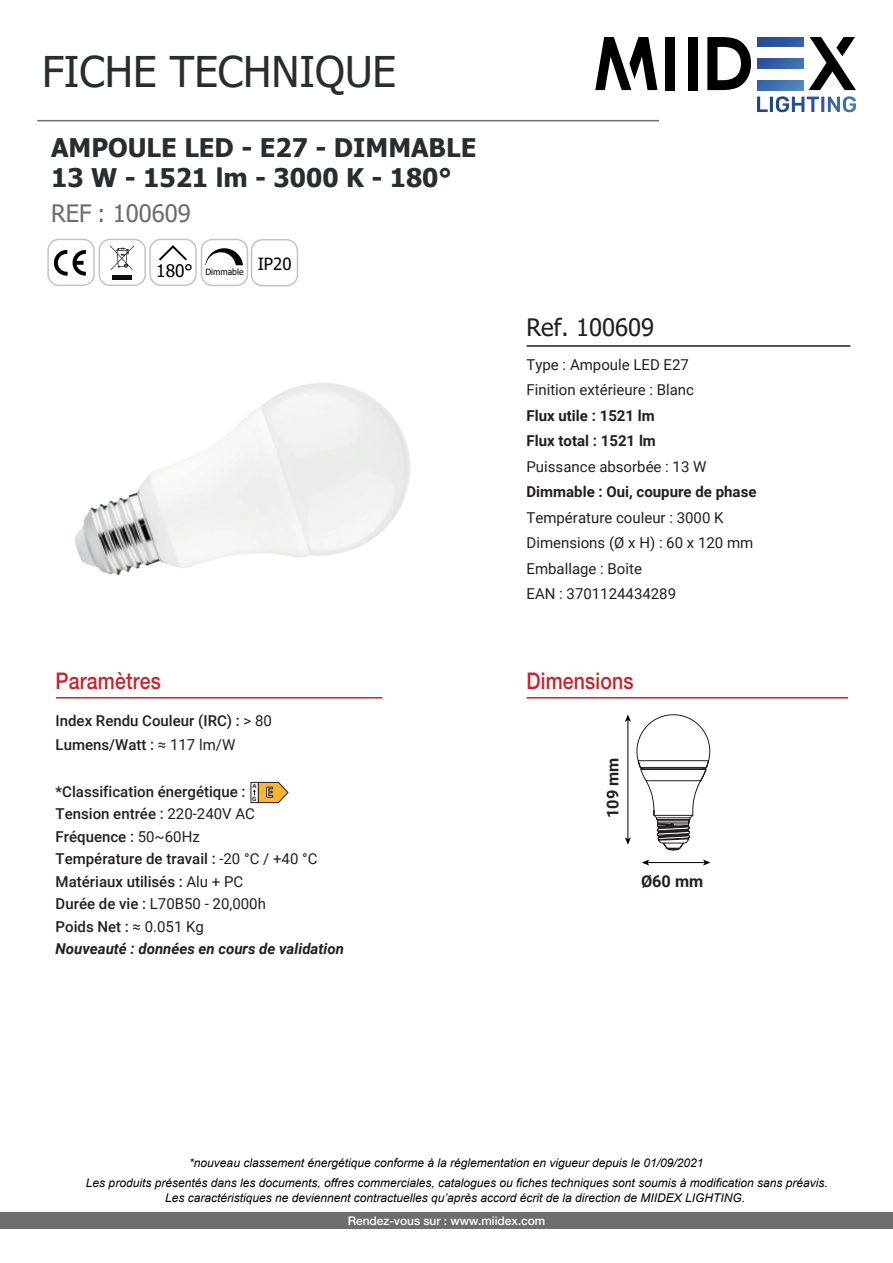
<style>
.page{position:relative;width:893px;height:1263px;background:#fff}
.page>*{position:absolute;margin:0;border:0;box-sizing:border-box;transform-origin:0 0}
.t1{font:42.3px "Tahoma";color:#292d2f}
.t2{font:700 25.65px/30.6px "Tahoma";color:#292d2f}
.t3{font:24px "Tahoma";color:#6c6d70}
.t4{font:24px "Tahoma";color:#231f20}
.t5{font:500 22.95px "Helvetica Neue LT Std";letter-spacing:.01em;color:#cb212b;scale:.85 1}
.t6{font:17.25px "Tahoma";color:#000}
.t7{font:16.8px "Tahoma";color:#000}
.t8{font:700 16.35px "Roboto";color:#231f20}
.t9{font:500 15px/22.5px "Roboto";color:#231f20}
.t10{font:15px/25.5px "Roboto";color:#231f20}
.t11{font:700 15px/25.5px "Roboto";color:#231f20}
.t12{font:italic 12px "Arial";color:#000001}
.t13{font:500 12px "Helvetica Neue LT Std";letter-spacing:-.005em;color:#fff}
.t14{font:8.7px "Tahoma";color:#000}
.t15{font:700 6.75px/13.2px "Calibri";color:#231f20}
.s1{font-weight:400}
.s2{font-weight:400;font-size:15.15px}
.s3{font-size:15.15px}
.s4{font-weight:700;font-style:italic}
</style>
<div class="page">
<div style="left:47px;top:239px;width:48px;height:47px;border:1px solid #c1c4c7;border-radius:11px"></div>
<div style="left:99px;top:239px;width:47px;height:47px;border:1px solid #c1c4c7;border-radius:11px"></div>
<svg style="left:54px;top:250px;width:32px;height:26px"></svg>
<svg style="left:110px;top:245px;width:24px;height:25px"></svg>
<div style="left:112px;top:275px;width:20px;height:5px;background:#0f0c12"></div>
<div style="left:149px;top:239px;width:48px;height:47px;border:1px solid #c1c4c7;border-radius:11px"></div>
<svg style="left:159px;top:245px;width:28px;height:16px"></svg>
<div style="left:251px;top:239px;width:47px;height:47px;border:1px solid #c1c4c7;border-radius:11px"></div>
<hr style="left:526px;top:345px;width:324px;height:2px;background:#231f20">
<div style="left:0;top:1212px;width:893px;height:16px;background:#6c6d70"></div>
<hr style="left:37px;top:120px;width:622px;height:1px;background:#6c6d70">
<svg style="left:809px;top:37px;width:47px;height:53px"></svg>
<svg style="left:707px;top:37px;width:44px;height:53px"></svg>
<div style="left:688px;top:37px;width:10px;height:53px;background:#000001"></div>
<div style="left:665px;top:37px;width:10px;height:53px;background:#000001"></div>
<svg style="left:757px;top:96px;width:99px;height:16px"></svg>
<svg style="left:595px;top:37px;width:62px;height:53px"></svg>
<svg style="left:757px;top:37px;width:46px;height:9px"></svg>
<svg style="left:757px;top:59px;width:46px;height:9px"></svg>
<svg style="left:757px;top:81px;width:46px;height:9px"></svg>
<hr style="left:526px;top:697px;width:322px;height:1px;background:#d01f26">
<hr style="left:56px;top:697px;width:326px;height:1px;background:#d01f26">
<div style="left:201px;top:239px;width:47px;height:47px;border:1px solid #c1c4c7;border-radius:11px"></div>
<svg style="left:205px;top:248px;width:38px;height:17px"></svg>
<svg style="left:251px;top:782px;width:2px;height:21px"></svg>
<svg style="left:253px;top:782px;width:35px;height:21px"></svg>
<hr style="left:647px;top:862px;width:58px;height:1px;background:#000001">
<svg style="left:703px;top:859px;width:7px;height:7px"></svg>
<svg style="left:642px;top:859px;width:7px;height:7px"></svg>
<img style="left:74px;top:383px;width:336px;height:193px">
<svg style="left:625px;top:714px;width:85px;height:137px"></svg>
<h1 class="t1" style="left:42px;top:43px;width:356px">FICHE TECHNIQUE</h1>
<h2 class="t2" style="left:51px;top:133px;width:427px">AMPOULE LED - E27 - DIMMABLE<br>13 W - 1521 lm - 3000 K - 180°</h2>
<h3 class="t3" style="left:51px;top:197px;width:141px">REF : 100609</h3>
<h3 class="t6" style="left:156px;top:259px;width:38px">180°</h3>
<p class="t14" style="left:205px;top:266px;width:40px">Dimmable</p>
<h3 class="t7" style="left:258px;top:253px;width:35px">IP20</h3>
<h3 class="t5" style="left:56px;top:667px;width:125px">Paramètres</h3>
<p class="t9" style="left:56px;top:708px;width:218px;line-height:24px">Index Rendu Couleur (IRC) : <span class="s1">&gt; 80<br></span>Lumens/Watt : <span class="s2">≈ 117</span> <span class="s1">lm/W</span></p>
<p class="t9" style="left:56px;top:780px;width:290px">*Classification énergétique :<br>Tension entrée : <span class="s1">220-240V AC<br></span>Fréquence : <span class="s1">50~60Hz<br></span>Température de travail <span class="s3">:</span> <span class="s1">-20 °C / +40 °C<br></span>Matériaux utilisés : <span class="s1">Alu + PC<br></span>Durée de vie : <span class="s1">L70B50 - 20,000h<br></span>Poids Net : <span class="s2">≈</span> <span class="s1">0.051 Kg<br></span><span class="s4">Nouveauté : données en cours de validation</span></p>
<p class="t15" style="left:252px;top:779px;width:6px">A<br>G</p>
<h3 class="t4" style="left:526px;top:311px;width:129px">Ref. 100609</h3>
<p class="t10" style="left:526px;top:351px;width:169px">Type : Ampoule LED E27<br>Finition extérieure : Blanc</p>
<p class="t11" style="left:526px;top:402px;width:131px">Flux utile : 1521 lm<br>Flux total : 1521 lm</p>
<p class="t10" style="left:526px;top:453px;width:182px">Puissance absorbée : 13 W</p>
<p class="t11" style="left:526px;top:479px;width:231px">Dimmable : Oui, coupure de phase</p>
<p class="t10" style="left:526px;top:504px;width:228px">Température couleur : 3000 K<br>Dimensions (Ø x H) : 60 x 120 mm<br>Emballage : Boite<br>EAN : 3701124434289</p>
<h3 class="t5" style="left:526px;top:667px;width:128px">Dimensions</h3>
<h3 class="t8" style="left:601px;top:818px;width:62px;rotate:-90deg">109 mm</h3>
<h3 class="t8" style="left:641px;top:870px;width:64px">Ø60 mm</h3>
<p class="t12" style="left:189px;top:1155px;width:516px">*nouveau classement énergétique conforme à la réglementation en vigueur depuis le 01/09/2021</p>
<p class="t12" style="left:86px;top:1175px;width:743px">Les produits présentés dans les documents, offres commerciales, catalogues ou fiches techniques sont soumis à modification sans préavis.</p>
<p class="t12" style="left:165px;top:1190px;width:582px">Les caractéristiques ne deviennent contractuelles qu’après accord écrit de la direction de MIIDEX LIGHTING.</p>
<p class="t13" style="left:348px;top:1213px;width:199px">Rendez-vous sur : www.miidex.com</p>
</div>
